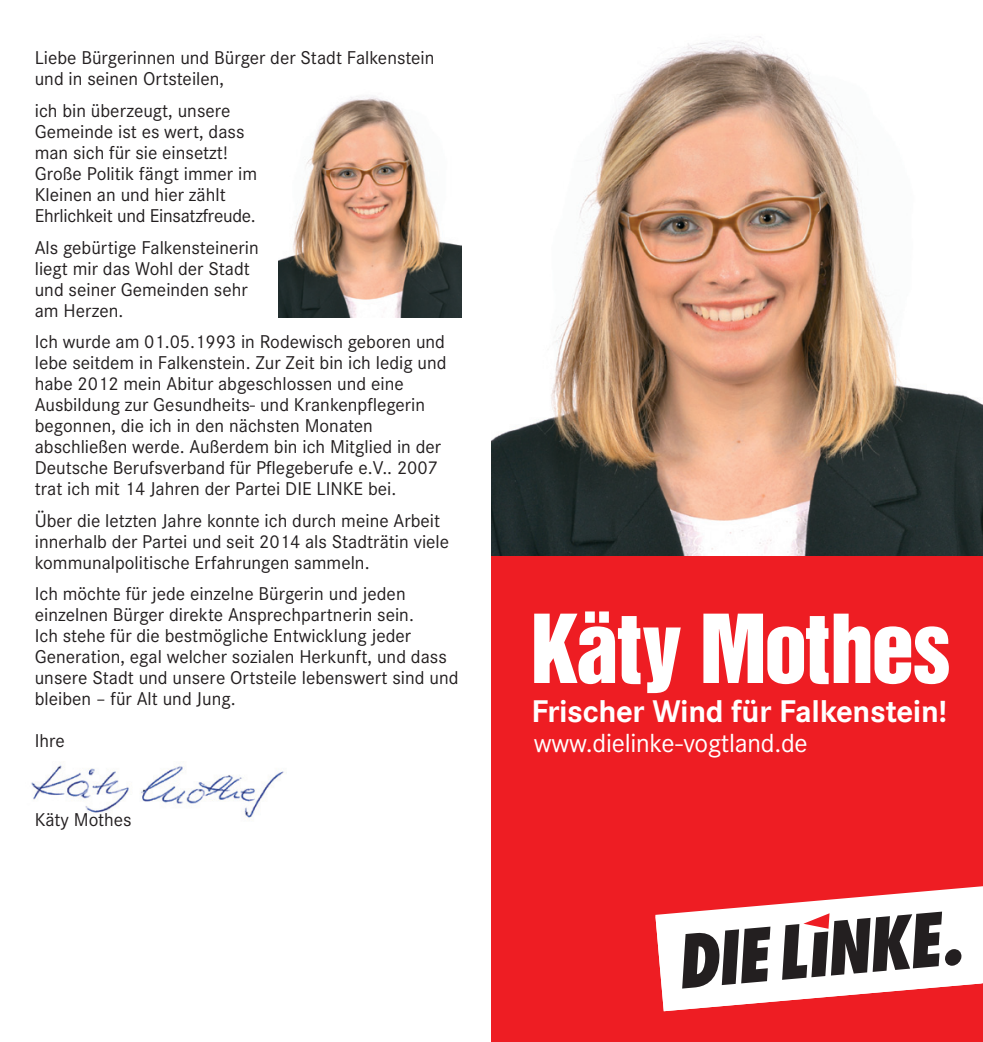
<style>
.page{position:relative;width:983px;height:1042px;background:#fff}
.page>*{position:absolute;margin:0;border:0;box-sizing:border-box;transform-origin:0 0}
.t1{font:86.8px "Helvetica Inserat";letter-spacing:-.025em;color:#fff}
.t2{font:700 32.55px "Corporate S";letter-spacing:-.01em;color:#fff}
.t3{font:27.12px "Corporate S";letter-spacing:-.01em;color:#fff}
.t4{font:19.25px/21px "Corporate S";color:#231f20}
</style>
<div class="page">
<div style="left:491px;top:551px;width:491px;height:491px;background:#ee1d23"></div>
<svg style="left:655px;top:886px;width:327px;height:125px"></svg>
<img style="left:491px;top:36px;width:491px;height:520px">
<img style="left:31px;top:765px;width:253px;height:53px">
<img style="left:278px;top:96px;width:183px;height:221px">
<p class="t4" style="left:35px;top:48px;width:401px">Liebe Bürgerinnen und Bürger der Stadt Falkenstein und in seinen Ortsteilen,</p>
<p class="t4" style="left:35px;top:100px;width:224px">ich bin überzeugt, unsere<br>Gemeinde ist es wert, dass man sich für sie einsetzt!<br>Große Politik fängt immer im<br>Kleinen an und hier zählt<br>Ehrlichkeit und Einsatzfreude.</p>
<p class="t4" style="left:35px;top:237px;width:225px">Als gebürtige Falkensteinerin liegt mir das Wohl der Stadt und seiner Gemeinden sehr am Herzen.</p>
<p class="t4" style="left:35px;top:331px;width:413px">Ich wurde am 01.05.1993 in Rodewisch geboren und lebe seitdem in Falkenstein. Zur Zeit bin ich ledig und habe 2012 mein Abitur abgeschlossen und eine Ausbildung zur Gesundheits- und Krankenpflegerin begonnen, die ich in den nächsten Monaten abschließen werde. Außerdem bin ich Mitglied in der Deutsche Berufsverband für Pflegeberufe e.V.. 2007 trat ich mit 14 Jahren der Partei DIE LINKE bei.</p>
<p class="t4" style="left:35px;top:510px;width:416px">Über die letzten Jahre konnte ich durch meine Arbeit innerhalb der Partei und seit 2014 als Stadträtin viele kommunalpolitische Erfahrungen sammeln.</p>
<p class="t4" style="left:35px;top:583px;width:425px">Ich möchte für jede einzelne Bürgerin und jeden einzelnen Bürger direkte Ansprechpartnerin sein.<br>Ich stehe für die bestmögliche Entwicklung jeder Generation, egal welcher sozialen Herkunft, und dass unsere Stadt und unsere Ortsteile lebenswert sind und bleiben – für Alt und Jung.</p>
<p class="t4" style="left:35px;top:730px;width:32px">Ihre</p>
<p class="t4" style="left:35px;top:809px;width:98px">Käty Mothes</p>
<h1 class="t1" style="left:530px;top:597px;width:421px">Käty Mothes</h1>
<h2 class="t2" style="left:531px;top:692px;width:416px">Frischer Wind für Falkenstein!</h2>
<h3 class="t3" style="left:533px;top:727px;width:275px">www.dielinke-vogtland.de</h3>
</div>
